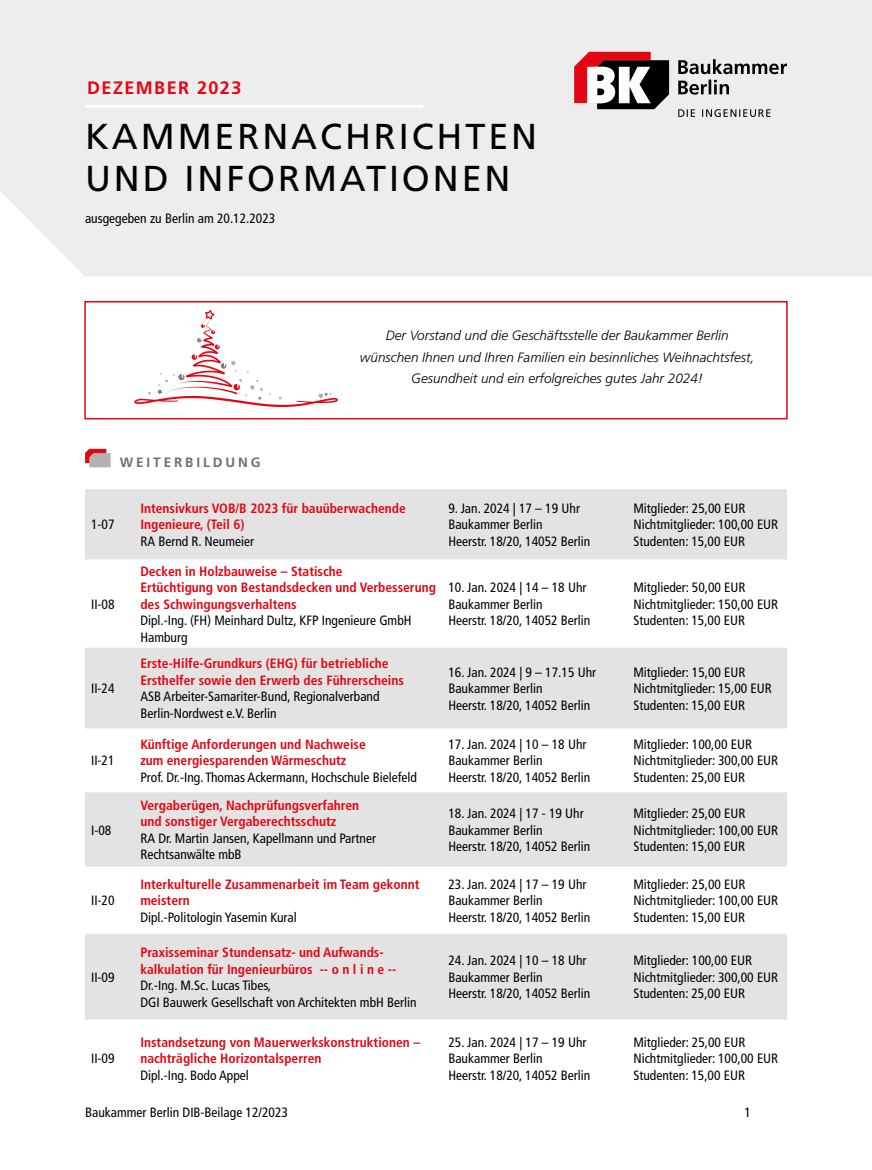
<style>
.page{position:relative;width:872px;height:1170px;background:#fff}
.page>*{position:absolute;margin:0;border:0;box-sizing:border-box;transform-origin:0 0}
.TABELLE_schwarz{font:36px/42.5px "Frutiger LT Std";letter-spacing:.08em;color:#000}
.t1{font:700 18px "Frutiger LT Std";letter-spacing:.08em;color:#e30613}
.TABELLE_schwarz-2{font:condensed 13.5px/16.5px "Frutiger LT Std";color:#000}
.TABELLE_ROT{font:700 condensed 13.5px/16.5px "Frutiger LT Std";color:#e30613}
.Copy{font:italic 300 13.5px "Frutiger LT Std";color:#000}
.Rubriken{font:700 13.5px "Frutiger LT Std";letter-spacing:.215em;color:#706f6f}
</style>
<div class="page">
<div style="left:0;top:0;width:872px;height:276px;background:#ededed"></div>
<hr style="left:85px;top:105px;width:338px;height:3px;background:#fff">
<svg style="left:678px;top:80px;width:51px;height:15px"></svg>
<svg style="left:678px;top:59px;width:109px;height:15px;background:#929292"></svg>
<svg style="left:678px;top:109px;width:92px;height:8px"></svg>
<svg style="left:574px;top:52px;width:95px;height:57px"></svg>
<svg style="left:85px;top:489px;width:702px;height:530px;fill:#e3e3e3"></svg>
<svg style="left:85px;top:449px;width:26px;height:18px"></svg>
<div style="left:84px;top:301px;width:703px;height:118px;border:2px solid #e30613"></div>
<svg style="left:134px;top:310px;width:204px;height:97px"></svg>
<p class="t1" style="left:87px;top:77px;width:156px">DEZEMBER 2023</p>
<p class="TABELLE_schwarz" style="left:85px;top:115px;width:454px">KAMMERNACHRICHTEN<br>UND INFORMATIONEN</p>
<p class="TABELLE_schwarz-2" style="left:85px;top:210px;width:192px">ausgegeben zu Berlin am 20.12.2023</p>
<p class="Rubriken" style="left:120px;top:454px;width:142px">WEITERBILDUNG</p>
<p class="Copy" style="left:386px;top:328px;width:344px">Der Vorstand und die Geschäftsstelle der Baukammer Berlin</p>
<p class="Copy" style="left:360px;top:349px;width:396px">wünschen Ihnen und Ihren Familien ein besinnliches Weihnachtsfest,</p>
<p class="Copy" style="left:411px;top:370px;width:293px">Gesundheit und ein erfolgreiches gutes Jahr 2024!</p>
<p class="TABELLE_schwarz-2" style="left:91px;top:516px;width:25px">1-07</p>
<p class="TABELLE_schwarz-2" style="left:91px;top:595px;width:25px">II-08</p>
<p class="TABELLE_schwarz-2" style="left:91px;top:680px;width:25px">II-24</p>
<p class="TABELLE_schwarz-2" style="left:91px;top:752px;width:25px">II-21</p>
<p class="TABELLE_schwarz-2" style="left:91px;top:821px;width:22px">I-08</p>
<p class="TABELLE_schwarz-2" style="left:91px;top:892px;width:25px">II-20</p>
<p class="TABELLE_schwarz-2" style="left:91px;top:968px;width:25px">II-09</p>
<p class="TABELLE_schwarz-2" style="left:91px;top:1050px;width:25px">II-09</p>
<p class="TABELLE_ROT" style="left:140px;top:500px;width:267px">Intensivkurs VOB/B 2023 für bauüberwachende<br>Ingenieure, (Teil 6)</p>
<p class="TABELLE_schwarz-2" style="left:140px;top:533px;width:115px">RA Bernd R. Neumeier</p>
<p class="TABELLE_ROT" style="left:140px;top:562px;width:297px">Decken in Holzbauweise – Statische<br>Ertüchtigung von Bestandsdecken und Verbesserung des Schwingungsverhaltens</p>
<p class="TABELLE_schwarz-2" style="left:140px;top:612px;width:273px">Dipl.-Ing. (FH) Meinhard Dultz, KFP Ingenieure GmbH<br>Hamburg</p>
<p class="TABELLE_ROT" style="left:140px;top:655px;width:265px">Erste-Hilfe-Grundkurs (EHG) für betriebliche<br>Ersthelfer sowie den Erwerb des Führerscheins</p>
<p class="TABELLE_schwarz-2" style="left:140px;top:688px;width:241px">ASB Arbeiter-Samariter-Bund, Regionalverband<br>Berlin-Nordwest e.V. Berlin</p>
<p class="TABELLE_ROT" style="left:140px;top:736px;width:227px">Künftige Anforderungen und Nachweise zum energiesparenden Wärmeschutz</p>
<p class="TABELLE_schwarz-2" style="left:140px;top:769px;width:278px">Prof. Dr.-Ing. Thomas Ackermann, Hochschule Bielefeld</p>
<p class="TABELLE_ROT" style="left:140px;top:796px;width:220px">Vergaberügen, Nachprüfungsverfahren und sonstiger Vergaberechtsschutz</p>
<p class="TABELLE_schwarz-2" style="left:140px;top:830px;width:237px">RA Dr. Martin Jansen, Kapellmann und Partner<br>Rechtsanwälte mbB</p>
<p class="TABELLE_ROT" style="left:140px;top:875px;width:280px">Interkulturelle Zusammenarbeit im Team gekonnt meistern</p>
<p class="TABELLE_schwarz-2" style="left:140px;top:909px;width:158px">Dipl.-Politologin Yasemin Kural</p>
<p class="TABELLE_ROT" style="left:140px;top:944px;width:257px">Praxisseminar Stundensatz- und Aufwands&shy;kalkulation für Ingenieurbüros -- o n l i n e --</p>
<p class="TABELLE_schwarz-2" style="left:140px;top:977px;width:132px">Dr.-Ing. M.Sc. Lucas Tibes,</p>
<p class="TABELLE_schwarz-2" style="left:140px;top:993px;width:278px">DGI Bauwerk Gesellschaft von Architekten mbH Berlin</p>
<p class="TABELLE_ROT" style="left:140px;top:1033px;width:281px">Instandsetzung von Mauerwerkskonstruktionen – nachträgliche Horizontalsperren</p>
<p class="TABELLE_schwarz-2" style="left:140px;top:1066px;width:110px">Dipl.-Ing. Bodo Appel</p>
<p class="TABELLE_schwarz-2" style="left:448px;top:500px;width:133px">9. Jan. 2024 | 17 – 19 Uhr<br>Baukammer Berlin</p>
<p class="TABELLE_schwarz-2" style="left:448px;top:533px;width:144px">Heerstr. 18/20, 14052 Berlin</p>
<p class="TABELLE_schwarz-2" style="left:448px;top:579px;width:140px">10. Jan. 2024 | 14 – 18 Uhr<br>Baukammer Berlin</p>
<p class="TABELLE_schwarz-2" style="left:448px;top:612px;width:144px">Heerstr. 18/20, 14052 Berlin</p>
<p class="TABELLE_schwarz-2" style="left:448px;top:663px;width:149px">16. Jan. 2024 | 9 – 17.15 Uhr<br>Baukammer Berlin</p>
<p class="TABELLE_schwarz-2" style="left:448px;top:696px;width:144px">Heerstr. 18/20, 14052 Berlin</p>
<p class="TABELLE_schwarz-2" style="left:448px;top:736px;width:140px">17. Jan. 2024 | 10 – 18 Uhr<br>Baukammer Berlin</p>
<p class="TABELLE_schwarz-2" style="left:448px;top:769px;width:144px">Heerstr. 18/20, 14052 Berlin</p>
<p class="TABELLE_schwarz-2" style="left:448px;top:805px;width:137px">18. Jan. 2024 | 17 - 19 Uhr<br>Baukammer Berlin</p>
<p class="TABELLE_schwarz-2" style="left:448px;top:838px;width:144px">Heerstr. 18/20, 14052 Berlin</p>
<p class="TABELLE_schwarz-2" style="left:448px;top:876px;width:140px">23. Jan. 2024 | 17 – 19 Uhr<br>Baukammer Berlin</p>
<p class="TABELLE_schwarz-2" style="left:448px;top:909px;width:144px">Heerstr. 18/20, 14052 Berlin</p>
<p class="TABELLE_schwarz-2" style="left:448px;top:952px;width:140px">24. Jan. 2024 | 10 – 18 Uhr<br>Baukammer Berlin</p>
<p class="TABELLE_schwarz-2" style="left:448px;top:985px;width:144px">Heerstr. 18/20, 14052 Berlin</p>
<p class="TABELLE_schwarz-2" style="left:448px;top:1033px;width:140px">25. Jan. 2024 | 17 – 19 Uhr<br>Baukammer Berlin</p>
<p class="TABELLE_schwarz-2" style="left:448px;top:1066px;width:144px">Heerstr. 18/20, 14052 Berlin</p>
<p class="TABELLE_schwarz-2" style="left:633px;top:500px;width:114px">Mitglieder: 25,00 EUR</p>
<p class="TABELLE_schwarz-2" style="left:633px;top:516px;width:146px">Nichtmitglieder: 100,00 EUR</p>
<p class="TABELLE_schwarz-2" style="left:633px;top:533px;width:113px">Studenten: 15,00 EUR</p>
<p class="TABELLE_schwarz-2" style="left:633px;top:579px;width:114px">Mitglieder: 50,00 EUR</p>
<p class="TABELLE_schwarz-2" style="left:633px;top:595px;width:146px">Nichtmitglieder: 150,00 EUR</p>
<p class="TABELLE_schwarz-2" style="left:633px;top:612px;width:113px">Studenten: 15,00 EUR</p>
<p class="TABELLE_schwarz-2" style="left:633px;top:663px;width:114px">Mitglieder: 15,00 EUR</p>
<p class="TABELLE_schwarz-2" style="left:633px;top:680px;width:140px">Nichtmitglieder: 15,00 EUR</p>
<p class="TABELLE_schwarz-2" style="left:633px;top:696px;width:113px">Studenten: 15,00 EUR</p>
<p class="TABELLE_schwarz-2" style="left:633px;top:736px;width:120px">Mitglieder: 100,00 EUR</p>
<p class="TABELLE_schwarz-2" style="left:633px;top:752px;width:146px">Nichtmitglieder: 300,00 EUR</p>
<p class="TABELLE_schwarz-2" style="left:633px;top:769px;width:113px">Studenten: 25,00 EUR</p>
<p class="TABELLE_schwarz-2" style="left:633px;top:805px;width:114px">Mitglieder: 25,00 EUR</p>
<p class="TABELLE_schwarz-2" style="left:633px;top:821px;width:146px">Nichtmitglieder: 100,00 EUR</p>
<p class="TABELLE_schwarz-2" style="left:633px;top:838px;width:113px">Studenten: 15,00 EUR</p>
<p class="TABELLE_schwarz-2" style="left:633px;top:876px;width:114px">Mitglieder: 25,00 EUR</p>
<p class="TABELLE_schwarz-2" style="left:633px;top:892px;width:146px">Nichtmitglieder: 100,00 EUR</p>
<p class="TABELLE_schwarz-2" style="left:633px;top:909px;width:113px">Studenten: 15,00 EUR</p>
<p class="TABELLE_schwarz-2" style="left:633px;top:952px;width:120px">Mitglieder: 100,00 EUR</p>
<p class="TABELLE_schwarz-2" style="left:633px;top:968px;width:146px">Nichtmitglieder: 300,00 EUR</p>
<p class="TABELLE_schwarz-2" style="left:633px;top:985px;width:113px">Studenten: 25,00 EUR</p>
<p class="TABELLE_schwarz-2" style="left:633px;top:1033px;width:114px">Mitglieder: 25,00 EUR</p>
<p class="TABELLE_schwarz-2" style="left:633px;top:1050px;width:146px">Nichtmitglieder: 100,00 EUR</p>
<p class="TABELLE_schwarz-2" style="left:633px;top:1066px;width:113px">Studenten: 15,00 EUR</p>
<p class="TABELLE_schwarz-2" style="left:85px;top:1103px;width:204px">Baukammer Berlin DIB-Beilage 12/2023</p>
<p class="TABELLE_schwarz-2" style="left:744px;top:1103px;width:8px">1</p>
</div>
